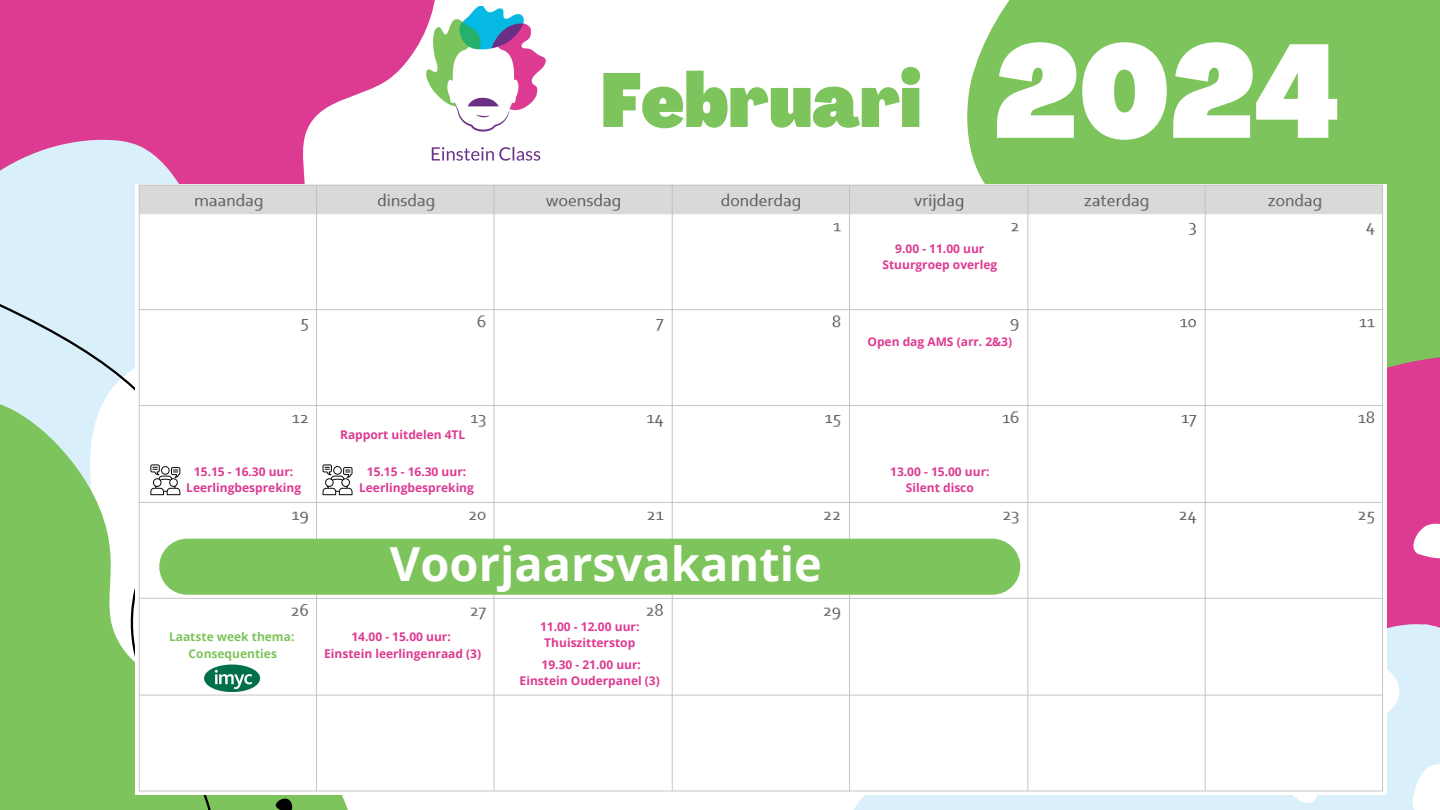
<style>
.page{position:relative;width:1440px;height:810px;background:#fff}
.page>*{position:absolute;margin:0;border:0;box-sizing:border-box;transform-origin:0 0}
.t1{font:900 condensed 130px "Agrandir";color:#fff}
.t2{font:900 condensed 75px "Agrandir";color:#7ec45c}
.t3{font:700 47px "Open Sans";color:#fff}
.t4{font:700 12px/16.5px "Open Sans";color:#dd3a92;text-align:center}
.t5{font:700 12px "Open Sans";color:#7ec45c}
</style>
<div class="page">
<svg style="left:0;top:0;width:435px;height:184px;fill:#dd3a92"></svg>
<div style="left:967px;top:0;width:473px;height:348px;background:#7ec45c"></div>
<svg style="left:0;top:126px;width:207px;height:178px;background:#d9c8e2"></svg>
<svg style="left:224px;top:795px;width:119px;height:15px;background:#73b354"></svg>
<svg style="left:0;top:304px;width:220px;height:506px;background:#a1d392"></svg>
<img style="left:417px;top:7px;width:129px;height:177px">
<div style="left:1387px;top:348px;width:53px;height:276px;background:#dd3a92"></div>
<div style="left:853px;top:624px;width:587px;height:186px;background:#d9eff9"></div>
<svg style="left:1412px;top:757px;width:28px;height:53px"></svg>
<svg style="left:1386px;top:656px;width:36px;height:89px;background:#def1f9"></svg>
<svg style="left:1408px;top:519px;width:32px;height:43px"></svg>
<svg style="left:1280px;top:795px;width:40px;height:15px"></svg>
<img style="left:135px;top:184px;width:1251px;height:611px">
<div style="left:1174px;top:603px;width:26px;height:36px;background:#fff"></div>
<div style="left:994px;top:603px;width:26px;height:31px;background:#fff"></div>
<div style="left:159px;top:539px;width:861px;height:56px;background:#7ec45c;border-radius:28px"></div>
<img style="left:203px;top:663px;width:59px;height:29px">
<svg style="left:150px;top:464px;width:30px;height:31px"></svg>
<svg style="left:323px;top:464px;width:30px;height:31px"></svg>
<p class="t2" style="left:600px;top:71px;width:322px">Februari</p>
<p class="t1" style="left:994px;top:40px;width:349px">2024</p>
<p class="t4" style="left:186px;top:463px;width:116px">15.15 - 16.30 uur:<br>Leerlingbespreking</p>
<p class="t5" style="left:169px;top:628px;width:127px">Laatste week thema:</p>
<p class="t5" style="left:189px;top:645px;width:90px">Consequenties</p>
<p class="t4" style="left:340px;top:426px;width:127px">Rapport uitdelen 4TL</p>
<p class="t4" style="left:359px;top:463px;width:116px">15.15 - 16.30 uur:<br>Leerlingbespreking</p>
<p class="t3" style="left:390px;top:531px;width:433px">Voorjaarsvakantie</p>
<p class="t4" style="left:351px;top:628px;width:101px">14.00 - 15.00 uur:</p>
<p class="t4" style="left:324px;top:645px;width:158px">Einstein leerlingenraad (3)</p>
<p class="t4" style="left:540px;top:618px;width:101px">11.00 - 12.00 uur:</p>
<p class="t4" style="left:544px;top:634px;width:92px">Thuiszitterstop</p>
<p class="t4" style="left:542px;top:656px;width:101px">19.30 - 21.00 uur:</p>
<p class="t4" style="left:520px;top:672px;width:142px">Einstein Ouderpanel (3)</p>
<p class="t4" style="left:883px;top:240px;width:116px">9.00 - 11.00 uur<br>Stuurgroep overleg</p>
<p class="t4" style="left:868px;top:333px;width:146px">Open dag AMS (arr. 2&amp;3)</p>
<p class="t4" style="left:890px;top:463px;width:101px">13.00 - 15.00 uur:</p>
<p class="t4" style="left:906px;top:480px;width:70px">Silent disco</p>
</div>
